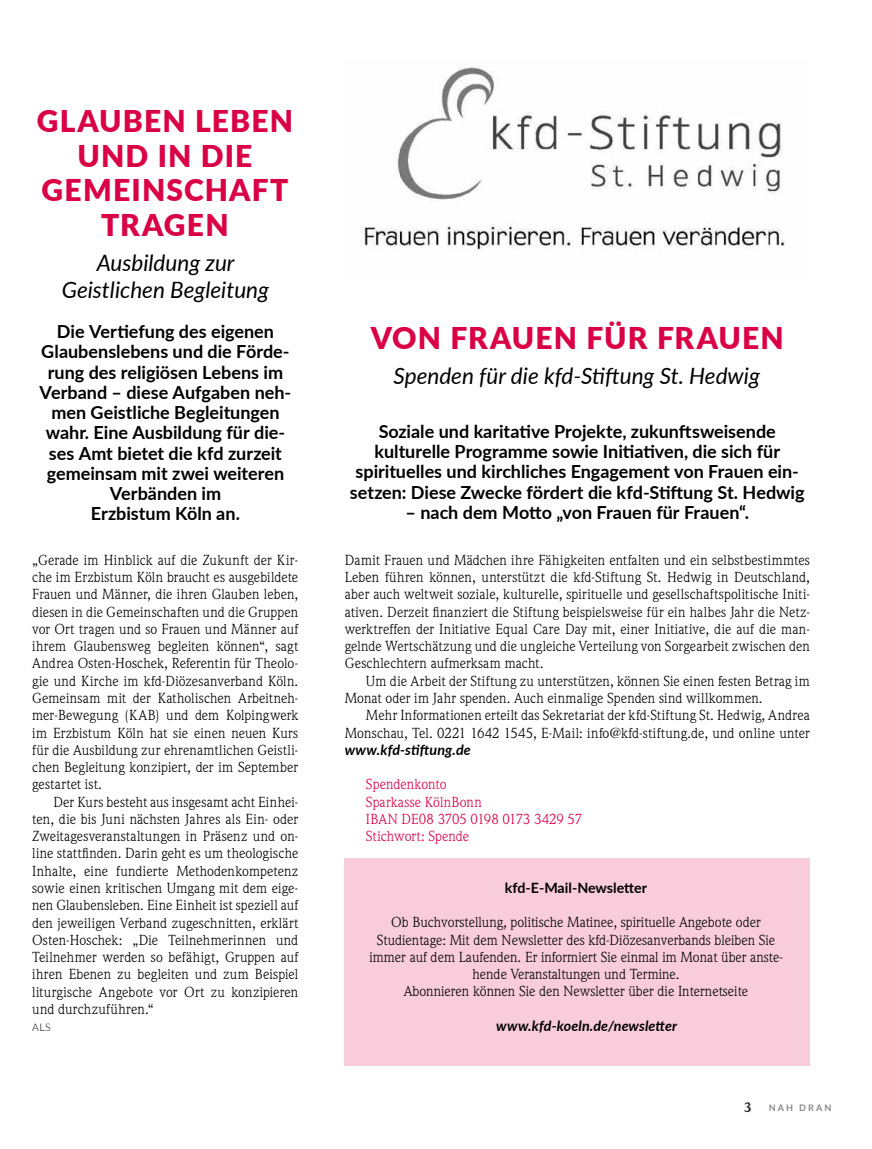
<style>
.page{position:relative;width:872px;height:1149px;background:#fff}
.page>*{position:absolute;margin:0;border:0;box-sizing:border-box;transform-origin:0 0}
.t1{font:900 30px/34.5px "Lato";letter-spacing:.04em;color:#da0046;text-align:center}
.t2{font:italic 22.5px/27px "Lato";color:#000;text-align:center}
.t3{font:700 18px/20.2px "Lato";color:#000;text-align:center}
.t4{font:14.25px/17.2px "Weidemann Std";color:#000;text-align:justify}
.t5{font:14.25px/17.2px "Weidemann Std";color:#da0046}
.t6{font:italic 700 14.25px "Lato";letter-spacing:.01em;color:#000}
.t7{font:700 14.25px "Lato";letter-spacing:-.005em;color:#000}
.t8{font:700 13.5px "Weidemann Std";color:#282829}
.t9{font:300 10.5px "Lato";color:#000}
.t10{font:700 9.15px "Lato";letter-spacing:.225em;color:#87888a}
</style>
<div class="page">
<img style="left:361px;top:66px;width:425px;height:184px">
<div style="left:345px;top:858px;width:465px;height:207px;background:#f8ccda"></div>
<h1 class="t1" style="left:37px;top:103px;width:258px">GLAUBEN LEBEN<br>UND IN DIE<br>GEMEINSCHAFT<br>TRAGEN</h1>
<h2 class="t2" style="left:62px;top:248px;width:209px">Ausbildung zur<br>Geistlichen Begleitung</h2>
<p class="t3" style="left:40px;top:320px;width:253px">Die Vertiefung des eigenen<br>Glaubenslebens und die Förde&shy;rung des religiösen Lebens im<br>Verband – diese Aufgaben neh&shy;men Geistliche Begleitungen wahr. Eine Ausbildung für die&shy;ses Amt bietet die kfd zurzeit gemeinsam mit zwei weiteren<br>Verbänden im<br>Erzbistum Köln an.</p>
<p class="t4" style="left:32px;top:550px;width:268px">„Gerade im Hinblick auf die Zukunft der Kir&shy;che im Erzbistum Köln braucht es ausgebildete Frauen und Männer, die ihren Glauben leben, diesen in die Gemeinschaften und die Gruppen vor Ort tragen und so Frauen und Männer auf ihrem Glaubensweg begleiten können“, sagt Andrea Osten-Hoschek, Referentin für Theolo&shy;gie und Kirche im kfd-Diözesanverband Köln.<br>Gemeinsam mit der Katholischen Arbeitneh&shy;mer-Bewegung (KAB) und dem Kolpingwerk im Erzbistum Köln hat sie einen neuen Kurs für die Ausbildung zur ehrenamtlichen Geistli&shy;chen Begleitung konzipiert, der im September gestartet ist.</p>
<p class="t4" style="left:32px;top:792px;width:268px;text-indent:21px">Der Kurs besteht aus insgesamt acht Einhei&shy;ten, die bis Juni nächsten Jahres als Ein- oder Zweitagesveranstaltungen in Präsenz und on&shy;line stattfinden. Darin geht es um theologische Inhalte, eine fundierte Methodenkompetenz sowie einen kritischen Umgang mit dem eige&shy;nen Glaubensleben. Eine Einheit ist speziell auf den jeweiligen Verband zugeschnitten, erklärt Osten-Hoschek: „Die Teilnehmerinnen und Teilnehmer werden so befähigt, Gruppen auf ihren Ebenen zu begleiten und zum Beispiel liturgische Angebote vor Ort zu konzipieren und durchzuführen.“</p>
<p class="t9" style="left:32px;top:1019px;width:20px">ALS</p>
<h1 class="t1" style="left:371px;top:319px;width:414px">VON FRAUEN FÜR FRAUEN</h1>
<h2 class="t2" style="left:393px;top:361px;width:368px">Spenden für die kfd-Stiftung St. Hedwig</h2>
<p class="t3" style="left:350px;top:420px;width:456px">Soziale und karitative Projekte, zukunftsweisende kulturelle Programme sowie Initiativen, die sich für spirituelles und kirchliches Engagement von Frauen ein&shy;setzen: Diese Zwecke fördert die kfd-Stiftung St. Hedwig</p>
<p class="t3" style="left:405px;top:501px;width:345px">– nach dem Motto „von Frauen für Frauen“.</p>
<p class="t4" style="left:345px;top:550px;width:467px">Damit Frauen und Mädchen ihre Fähigkeiten entfalten und ein selbstbestimmtes Leben führen können, unterstützt die kfd-Stiftung St. Hedwig in Deutschland, aber auch weltweit soziale, kulturelle, spirituelle und gesellschaftspolitische Initi&shy;ativen. Derzeit finanziert die Stiftung beispielsweise für ein halbes Jahr die Netz&shy;werktreffen der Initiative Equal Care Day mit, einer Initiative, die auf die man&shy;gelnde Wertschätzung und die ungleiche Verteilung von Sorgearbeit zwischen den Geschlechtern aufmerksam macht.</p>
<p class="t4" style="left:345px;top:671px;width:467px;text-indent:21px">Um die Arbeit der Stiftung zu unterstützen, können Sie einen festen Betrag im<br>Monat oder im Jahr spenden. Auch einmalige Spenden sind willkommen.</p>
<p class="t4" style="left:345px;top:706px;width:467px;text-align:right">Mehr Informationen erteilt das Sekretariat der kfd-Stiftung St. Hedwig, Andrea<br>Monschau, Tel. 0221 1642 1545, E-Mail: info@kfd-stiftung.de, und online unter</p>
<p class="t6" style="left:345px;top:739px;width:127px">www.kfd-stiftung.de</p>
<p class="t5" style="left:366px;top:775px;width:218px">Spendenkonto<br>Sparkasse KölnBonn<br>IBAN DE08 3705 0198 0173 3429 57<br>Stichwort: Spende</p>
<p class="t7" style="left:505px;top:876px;width:144px">kfd-E-Mail-Newsletter</p>
<p class="t4" style="left:369px;top:913px;width:415px;text-align:center">Ob Buchvorstellung, politische Matinee, spirituelle Angebote oder Studientage: Mit dem Newsletter des kfd-Diözesanverbands bleiben Sie immer auf dem Laufenden. Er informiert Sie einmal im Monat über anste&shy;hende Veranstaltungen und Termine.<br>Abonnieren können Sie den Newsletter über die Internetseite</p>
<p class="t6" style="left:496px;top:1014px;width:182px">www.kfd-koeln.de/newsletter</p>
<p class="t8" style="left:744px;top:1098px;width:9px">3</p>
<p class="t10" style="left:769px;top:1100px;width:64px">NAH DRAN</p>
</div>
